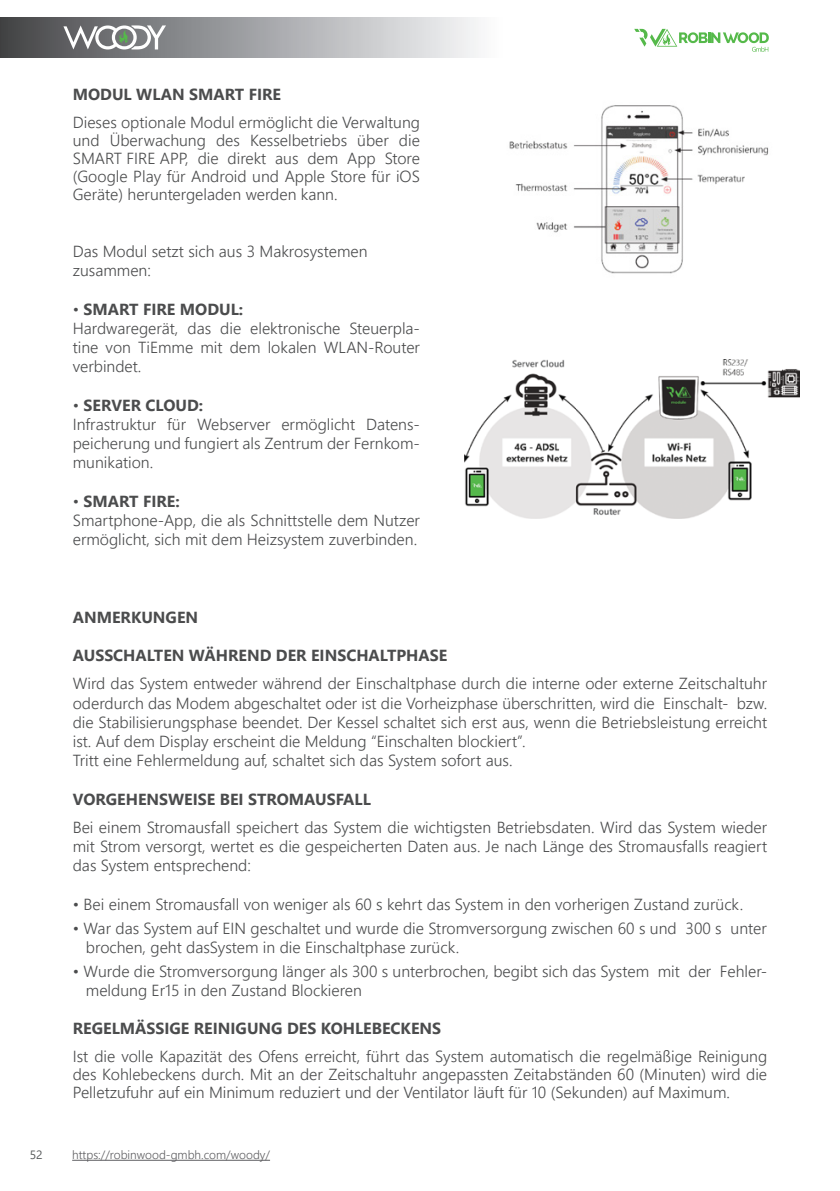
<style>
.page{position:relative;width:840px;height:1191px;background:#fff}
.page>*{position:absolute;margin:0;border:0;box-sizing:border-box;transform-origin:0 0}
.P9{font:300 16px/19.2px "Segoe UI";color:#4b4c4d;text-align:justify}
.P9-2{font:700 16px "Segoe UI";color:#4b4c4d}
.t1{font:300 12px "Segoe UI";color:#5e5e61}
.t2{font:12px "Segoe UI";color:#585b5c}
.s1{font-weight:300}
</style>
<div class="page">
<svg style="left:634px;top:29px;width:134px;height:23px"></svg>
<hr style="left:72px;top:1159px;width:198px;height:1px;background:#5e5e61">
<div style="left:0;top:17px;width:504px;height:41px;background:linear-gradient(to right,#46474a,#fdfeff)"></div>
<svg style="left:63px;top:25px;width:103px;height:24px"></svg>
<img style="left:509px;top:105px;width:260px;height:169px">
<img style="left:464px;top:359px;width:335px;height:160px">
<p class="P9-2" style="left:73px;top:79px;width:210px">MODUL WLAN SMART FIRE</p>
<p class="P9" style="left:73px;top:111px;width:348px;line-height:18px">Dieses optionale Modul ermöglicht die Verwaltung und Überwachung des Kesselbetriebs über die SMART FIRE APP, die direkt aus dem App Store (Google Play für Android und Apple Store für iOS Geräte) heruntergeladen werden kann.</p>
<p class="P9" style="left:73px;top:240px;width:296px">Das Modul setzt sich aus 3 Makrosystemen zusammen:</p>
<p class="P9-2" style="left:73px;top:294px;width:172px"><span class="s1">•</span> SMART FIRE MODUL:</p>
<p class="P9" style="left:73px;top:317px;width:348px">Hardwaregerät, das die elektronische Steuerpla&shy;tine von TiEmme mit dem lokalen WLAN-Router verbindet.</p>
<p class="P9-2" style="left:73px;top:390px;width:132px"><span class="s1">•</span> SERVER CLOUD:</p>
<p class="P9" style="left:73px;top:413px;width:348px">Infrastruktur für Webserver ermöglicht Datens&shy;peicherung und fungiert als Zentrum der Fernkom&shy;munikation.</p>
<p class="P9-2" style="left:73px;top:486px;width:108px"><span class="s1">•</span> SMART FIRE:</p>
<p class="P9" style="left:73px;top:509px;width:348px">Smartphone-App, die als Schnittstelle dem Nutzer ermöglicht, sich mit dem Heizsystem zuverbinden.</p>
<p class="P9-2" style="left:73px;top:602px;width:127px">ANMERKUNGEN</p>
<p class="P9-2" style="left:73px;top:640px;width:376px">AUSSCHALTEN WÄHREND DER EINSCHALTPHASE</p>
<p class="P9" style="left:73px;top:672px;width:695px">Wird das System entweder während der Einschaltphase durch die interne oder externe Zeitschaltuhr oderdurch das Modem abgeschaltet oder ist die Vorheizphase überschritten, wird die Einschalt- bzw. die Stabilisierungsphase beendet. Der Kessel schaltet sich erst aus, wenn die Betriebsleistung erreicht ist. Auf dem Display erscheint die Meldung “Einschalten blockiert”.</p>
<p class="P9" style="left:73px;top:749px;width:441px">Tritt eine Fehlermeldung auf, schaltet sich das System sofort aus.</p>
<p class="P9-2" style="left:73px;top:784px;width:299px">VORGEHENSWEISE BEI STROMAUSFALL</p>
<p class="P9" style="left:73px;top:816px;width:695px">Bei einem Stromausfall speichert das System die wichtigsten Betriebsdaten. Wird das System wieder mit Strom versorgt, wertet es die gespeicherten Daten aus. Je nach Länge des Stromausfalls reagiert das System entsprechend:</p>
<p class="P9" style="left:73px;top:892px;width:671px">• Bei einem Stromausfall von weniger als 60 s kehrt das System in den vorherigen Zustand zurück.</p>
<p class="P9" style="left:73px;top:916px;width:695px">• War das System auf EIN geschaltet und wurde die Stromversorgung zwischen 60 s und 300 s unter</p>
<p class="P9" style="left:86px;top:936px;width:374px">brochen, geht dasSystem in die Einschaltphase zurück.</p>
<p class="P9" style="left:73px;top:960px;width:695px">• Wurde die Stromversorgung länger als 300 s unterbrochen, begibt sich das System mit der Fehler-</p>
<p class="P9" style="left:86px;top:979px;width:277px">meldung Er15 in den Zustand Blockieren</p>
<p class="P9-2" style="left:73px;top:1013px;width:369px">REGELMÄSSIGE REINIGUNG DES KOHLEBECKENS</p>
<p class="P9" style="left:73px;top:1046px;width:695px;line-height:18px">Ist die volle Kapazität des Ofens erreicht, führt das System automatisch die regelmäßige Reinigung des Kohlebeckens durch. Mit an der Zeitschaltuhr angepassten Zeitabständen 60 (Minuten) wird die Pelletzufuhr auf ein Minimum reduziert und der Ventilator läuft für 10 (Sekunden) auf Maximum.</p>
<p class="t2" style="left:30px;top:1142px;width:14px">52</p>
<p class="t1" style="left:72px;top:1143px;width:199px">https://robinwood-gmbh.com/woody/</p>
</div>
